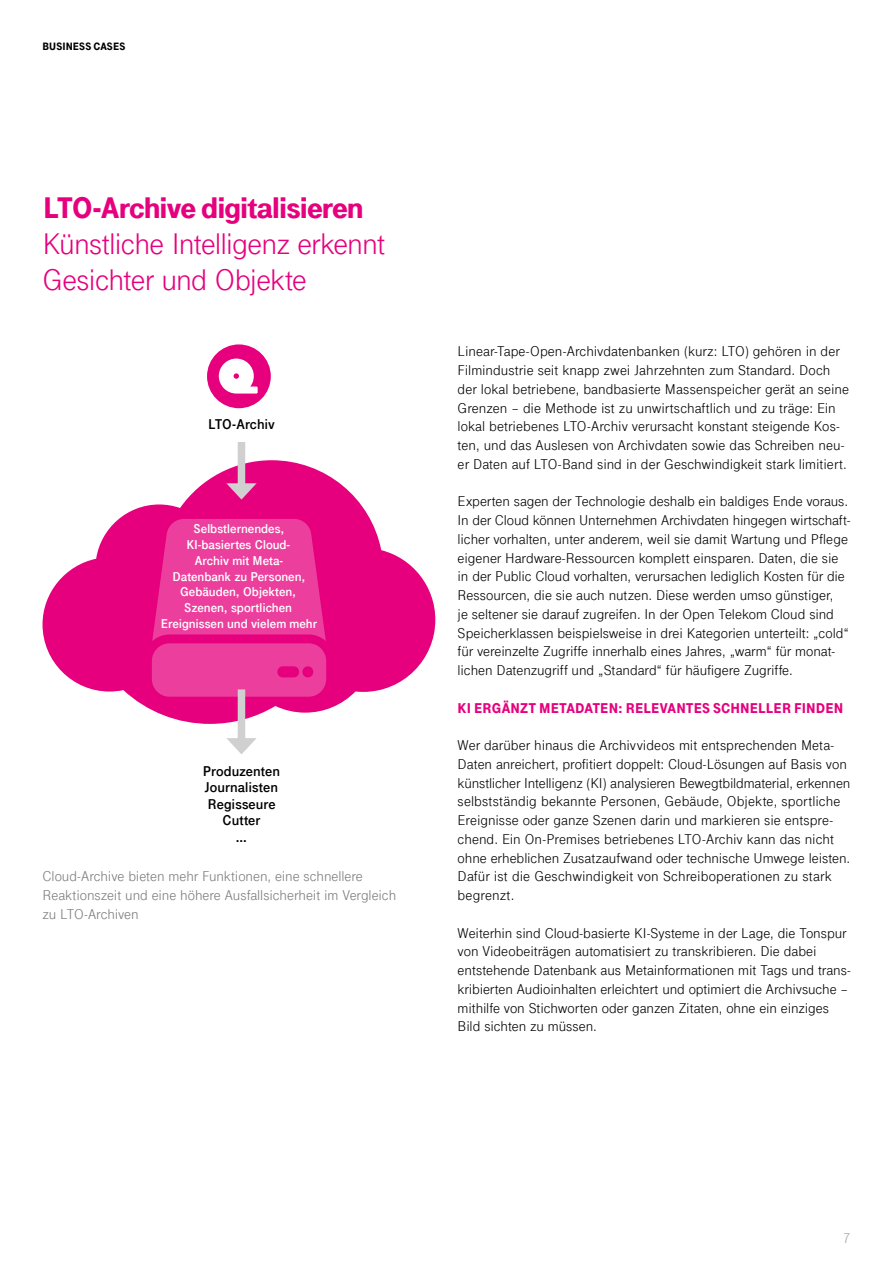
<style>
.page{position:relative;width:893px;height:1263px;background:#fff}
.page>*{position:absolute;margin:0;border:0;box-sizing:border-box;transform-origin:0 0}
.t1{font:31.5px/36px "Tele Grotesk Next";letter-spacing:-.025em;color:#e6007d}
.t2{font:900 31.5px "Tele Grotesk Next";letter-spacing:-.025em;color:#e6007d}
.t3{font:15px/18.8px "Tele Grotesk Next";color:#000}
.t4{font:15px/18.8px "Tele Grotesk Next";letter-spacing:-.005em;color:#7c7b7b}
.t5{font:700 15px/16.5px "Tele Grotesk Next";color:#000;text-align:center}
.t6{font:900 15px "Tele Grotesk Next";letter-spacing:.005em;color:#e6007d}
.t7{font:15px "Tele Grotesk Next";color:#a3a3a3}
.t8{font:700 13.5px/15.8px "Tele Grotesk Next";letter-spacing:-.005em;color:#fff;text-align:center}
.t9{font:900 11.25px "Tele Grotesk Next";letter-spacing:.005em;color:#000}
</style>
<div class="page">
<svg style="left:43px;top:460px;width:392px;height:264px;fill:#e6007d"></svg>
<svg style="left:152px;top:519px;width:174px;height:178px;background:#eb3698"></svg>
<div style="left:238px;top:442px;width:7px;height:48px;background:#d0d0d0"></div>
<svg style="left:226px;top:483px;width:31px;height:17px"></svg>
<div style="left:238px;top:689px;width:7px;height:55px;background:#d0d0d0"></div>
<svg style="left:226px;top:738px;width:31px;height:16px"></svg>
<div style="left:207px;top:344px;width:64px;height:64px;background:#e6007d;border-radius:50%"></div>
<svg style="left:219px;top:359px;width:39px;height:35px"></svg>
<p class="t9" style="left:43px;top:40px;width:84px">BUSINESS CASES</p>
<h1 class="t2" style="left:43px;top:190px;width:322px">LTO-Archive digitalisieren</h1>
<h1 class="t1" style="left:43px;top:226px;width:345px">Künstliche Intelligenz erkennt<br>Gesichter und Objekte</h1>
<p class="t5" style="left:208px;top:416px;width:68px">LTO-Archiv</p>
<p class="t8" style="left:161px;top:521px;width:158px">Selbstlernendes,<br>KI-basiertes Cloud-<br>Archiv mit Meta-<br>Datenbank zu Personen,<br>Gebäuden, Objekten,<br>Szenen, sportlichen<br>Ereignissen und vielem mehr</p>
<p class="t5" style="left:203px;top:763px;width:79px">Produzenten<br>Journalisten<br>Regisseure<br>Cutter<br>…</p>
<p class="t4" style="left:43px;top:867px;width:355px">Cloud-Archive bieten mehr Funktionen, eine schnellere<br>Reaktionszeit und eine höhere Ausfallsicherheit im Vergleich zu LTO-Archiven</p>
<p class="t3" style="left:458px;top:342px;width:393px">Linear-Tape-Open-Archivdatenbanken (kurz: LTO) gehören in der Filmindustrie seit knapp zwei Jahrzehnten zum Standard. Doch der lokal betriebene, bandbasierte Massenspeicher gerät an seine Grenzen – die Methode ist zu unwirtschaftlich und zu träge: Ein lokal betriebenes LTO-Archiv verursacht konstant steigende Kos&shy;ten, und das Auslesen von Archivdaten sowie das Schreiben neu&shy;er Daten auf LTO-Band sind in der Geschwindigkeit stark limitiert.</p>
<p class="t3" style="left:458px;top:492px;width:393px">Experten sagen der Technologie deshalb ein baldiges Ende voraus.<br>In der Cloud können Unternehmen Archivdaten hingegen wirtschaft-- licher vorhalten, unter anderem, weil sie damit Wartung und Pflege eigener Hardware-Ressourcen komplett einsparen. Daten, die sie in der Public Cloud vorhalten, verursachen lediglich Kosten für die Ressourcen, die sie auch nutzen. Diese werden umso günstiger,<br>je seltener sie darauf zugreifen. In der Open Telekom Cloud sind Speicherklassen beispielsweise in drei Kategorien unterteilt: „cold“ für vereinzelte Zugriffe innerhalb eines Jahres, „warm“ für monat&shy;lichen Datenzugriff und „Standard“ für häufigere Zugriffe.</p>
<p class="t6" style="left:458px;top:699px;width:387px">KI ERGÄNZT METADATEN: RELEVANTES SCHNELLER FINDEN</p>
<p class="t3" style="left:458px;top:736px;width:394px">Wer darüber hinaus die Archivvideos mit entsprechenden Meta-Daten anreichert, profitiert doppelt: Cloud-Lösungen auf Basis von künstlicher Intelligenz (KI) analysieren Bewegtbildmaterial, erkennen selbstständig bekannte Personen, Gebäude, Objekte, sportliche Ereignisse oder ganze Szenen darin und markieren sie entspre&shy;chend. Ein On-Premises betriebenes LTO-Archiv kann das nicht ohne erheblichen Zusatzaufwand oder technische Umwege leisten.<br>Dafür ist die Geschwindigkeit von Schreiboperationen zu stark begrenzt.</p>
<p class="t3" style="left:458px;top:923px;width:394px">Weiterhin sind Cloud-basierte KI-Systeme in der Lage, die Tonspur von Videobeiträgen automatisiert zu transkribieren. Die dabei entstehende Datenbank aus Metainformationen mit Tags und trans&shy;kribierten Audioinhalten erleichtert und optimiert die Archivsuche – mithilfe von Stichworten oder ganzen Zitaten, ohne ein einziges Bild sichten zu müssen.</p>
<p class="t7" style="left:843px;top:1229px;width:9px">7</p>
</div>
